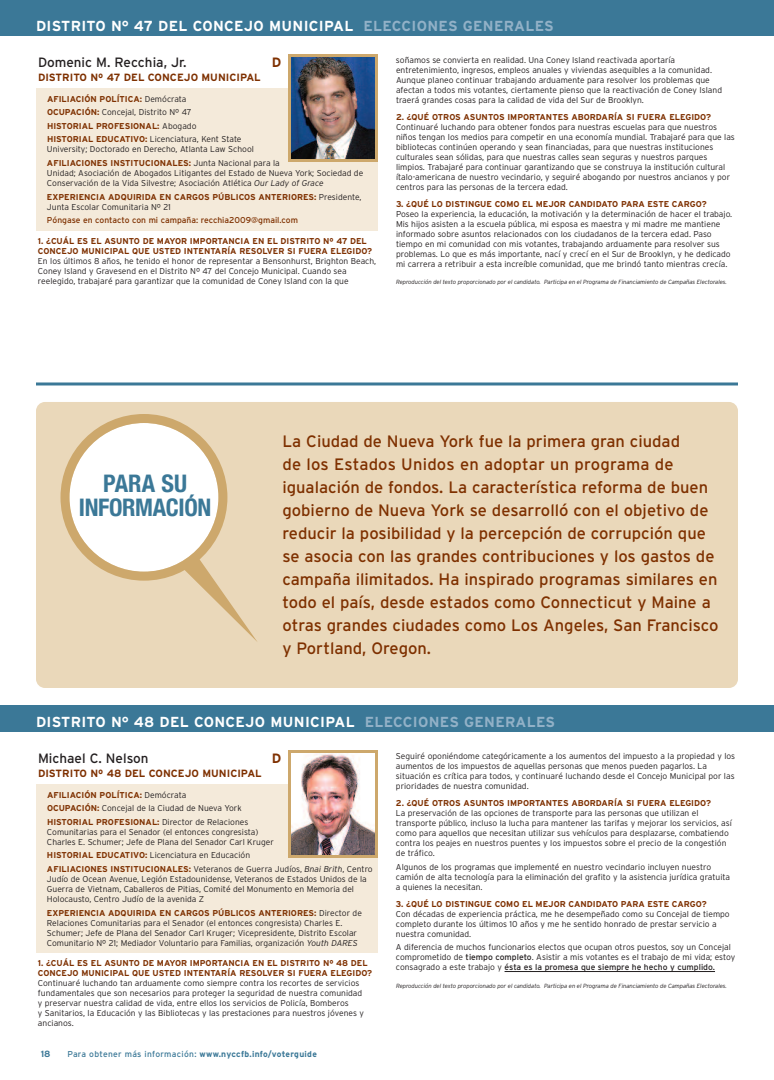
<style>
.page{position:relative;width:774px;height:1080px;background:#fff}
.page>*{position:absolute;margin:0;border:0;box-sizing:border-box;transform-origin:0 0}
.t1{font:700 condensed 24.2px/24.2px "Helvetica Neue";letter-spacing:-.015em;color:#3b7897;text-align:center}
.t2{font:16.5px/23px "Interstate";color:#7e3000}
.t3{font:700 14.5px "Interstate";letter-spacing:.02em;color:#fff}
.t4{font:13.5px "Interstate";color:#231f20}
.t5{font:700 13.5px "Interstate";color:#7e3000}
.t6{font:700 10.5px "Interstate";color:#7e3000}
.t7{font:700 9px "Interstate";color:#3b7897}
.t8{font:300 8.5px/10px "Interstate";color:#231f20}
.t9{font:700 8.5px/13.6px "Interstate";color:#7e3000}
.t10{font:8.5px "Interstate";letter-spacing:.035em;color:#3b7897}
.t11{font:8.5px "Interstate";color:#7e3000}
.t12{font:italic 300 6px "Interstate";letter-spacing:-.015em;color:#231f20}
.s1{color:#92b1c7}
.s2{font-weight:300;color:#231f20}
.s3{font-weight:700;color:#7e3000}
.s4{font-style:italic}
.s5{font-weight:400}
.s6{font-weight:700}
</style>
<div class="page">
<hr style="left:36px;top:382px;width:702px;height:3px;background:#3b7897">
<div style="left:0;top:0;width:774px;height:36px;background:#3b7897"></div>
<div style="left:36px;top:88px;width:342px;height:143px;background:#f4eada"></div>
<img style="left:292px;top:58px;width:82px;height:100px">
<div style="left:288px;top:54px;width:90px;height:108px;border:3px solid #cda86c"></div>
<div style="left:0;top:705px;width:774px;height:27px;background:#3b7897"></div>
<div style="left:36px;top:784px;width:342px;height:169px;background:#f4eada"></div>
<hr style="left:505px;top:971px;width:210px;height:1px;background:#231f20">
<img style="left:292px;top:754px;width:82px;height:100px">
<div style="left:288px;top:750px;width:90px;height:108px;border:3px solid #cda86c"></div>
<div style="left:36px;top:402px;width:702px;height:286px;background:#ead8ba;border-radius:9px"></div>
<svg style="left:60px;top:414px;width:197px;height:228px"></svg>
<h3 class="t3" style="left:36px;top:18px;width:519px">DISTRITO N° 47 DEL CONCEJO MUNICIPAL <span class="s1">ELECCIONES GENERALES</span></h3>
<h3 class="t4" style="left:38px;top:54px;width:150px">Domenic M. Recchia, Jr.</h3>
<p class="t6" style="left:38px;top:71px;width:224px">DISTRITO Nº 47 DEL CONCEJO MUNICIPAL</p>
<p class="t9" style="left:47px;top:92px;width:196px">AFILIACIÓN POLÍTICA: <span class="s2">Demócrata<br></span>OCUPACIÓN: <span class="s2">Concejal, Distrito Nº 47<br></span>HISTORIAL PROFESIONAL: <span class="s2">Abogado </span>HISTORIAL EDUCATIVO: <span class="s2">Licenciatura, Kent State</span></p>
<p class="t8" style="left:47px;top:143px;width:234px;line-height:13.6px">University; Doctorado en Derecho, Atlanta Law School<br><span class="s3">AFILIACIONES INSTITUCIONALES:</span> Junta Nacional para la</p>
<p class="t8" style="left:47px;top:168px;width:318px">Unidad; Asociación de Abogados Litigantes del Estado de Nueva York; Sociedad de<br>Conservación de la Vida Silvestre; Asociación Atlética <span class="s4">Our Lady of Grace</span></p>
<p class="t9" style="left:47px;top:192px;width:316px;line-height:10px">EXPERIENCIA ADQUIRIDA EN CARGOS PÚBLICOS ANTERIORES: <span class="s2">Presidente,<br>Junta Escolar Comunitaria Nº 21</span></p>
<p class="t11" style="left:47px;top:215px;width:252px">Póngase en contacto con mi campaña: recchia2009@gmail.com</p>
<p class="t9" style="left:38px;top:236px;width:336px;line-height:10px">1. ¿CUÁL ES EL ASUNTO DE MAYOR IMPORTANCIA EN EL DISTRITO Nº 47 DEL<br>CONCEJO MUNICIPAL QUE USTED INTENTARÍA RESOLVER SI FUERA ELEGIDO?</p>
<p class="t8" style="left:38px;top:256px;width:340px">En los últimos 8 años, he tenido el honor de representar a Bensonhurst, Brighton Beach,<br>Coney Island y Gravesend en el Distrito Nº 47 del Concejo Municipal. Cuando sea reelegido, trabajaré para garantizar que la comunidad de Coney Island con la que</p>
<p class="t8" style="left:396px;top:55px;width:328px">soñamos se convierta en realidad. Una Coney Island reactivada aportaría entretenimiento, ingresos, empleos anuales y viviendas asequibles a la comunidad.<br>Aunque planeo continuar trabajando arduamente para resolver los problemas que afectan a todos mis votantes, ciertamente pienso que la reactivación de Coney Island traerá grandes cosas para la calidad de vida del Sur de Brooklyn.</p>
<p class="t9" style="left:396px;top:110px;width:317px">2. ¿QUÉ OTROS ASUNTOS IMPORTANTES ABORDARÍA SI FUERA ELEGIDO?</p>
<p class="t8" style="left:396px;top:122px;width:340px">Continuaré luchando para obtener fondos para nuestras escuelas para que nuestros niños tengan los medios para competir en una economía mundial. Trabajaré para que las bibliotecas continúen operando y sean financiadas, para que nuestras instituciones culturales sean sólidas, para que nuestras calles sean seguras y nuestros parques limpios. Trabajaré para continuar garantizando que se construya la institución cultural ítalo-americana de nuestro vecindario, y seguiré abogando por nuestros ancianos y por centros para las personas de la tercera edad.</p>
<p class="t9" style="left:396px;top:197px;width:312px">3. ¿QUÉ LO DISTINGUE COMO EL MEJOR CANDIDATO PARA ESTE CARGO?</p>
<p class="t8" style="left:396px;top:209px;width:338px">Poseo la experiencia, la educación, la motivación y la determinación de hacer el trabajo.<br>Mis hijos asisten a la escuela pública, mi esposa es maestra y mi madre me mantiene informado sobre asuntos relacionados con los ciudadanos de la tercera edad. Paso tiempo en mi comunidad con mis votantes, trabajando arduamente para resolver sus problemas. Lo que es más importante, nací y crecí en el Sur de Brooklyn, y he dedicado mi carrera a retribuir a esta increíble comunidad, que me brindó tanto mientras crecía.</p>
<p class="t12" style="left:396px;top:279px;width:332px">Reproducción del texto proporcionado por el candidato. Participa en el Programa de Financiamiento de Campañas Electorales.</p>
<h3 class="t5" style="left:272px;top:54px;width:11px">D</h3>
<h1 class="t1" style="left:79px;top:471px;width:134px">PARA SU<br>INFORMACIÓN</h1>
<p class="t2" style="left:282px;top:430px;width:438px">La Ciudad de Nueva York fue la primera gran ciudad<br>de los Estados Unidos en adoptar un programa de igualación de fondos. La característica reforma de buen gobierno de Nueva York se desarrolló con el objetivo de reducir la posibilidad y la percepción de corrupción que se asocia con las grandes contribuciones y los gastos de campaña ilimitados. Ha inspirado programas similares en todo el país, desde estados como Connecticut y Maine a otras grandes ciudades como Los Angeles, San Francisco y Portland, Oregon.</p>
<h3 class="t3" style="left:36px;top:714px;width:521px">DISTRITO N° 48 DEL CONCEJO MUNICIPAL <span class="s1">ELECCIONES GENERALES</span></h3>
<h3 class="t4" style="left:38px;top:750px;width:112px">Michael C. Nelson</h3>
<p class="t6" style="left:38px;top:767px;width:225px">DISTRITO Nº 48 DEL CONCEJO MUNICIPAL</p>
<p class="t8" style="left:47px;top:788px;width:203px;line-height:13.6px"><span class="s3">AFILIACIÓN POLÍTICA:</span> Demócrata<br><span class="s3">OCUPACIÓN:</span> Concejal de la Ciudad de Nueva York<br><span class="s3">HISTORIAL PROFESIONAL:</span> Director de Relaciones</p>
<p class="t8" style="left:47px;top:827px;width:228px">Comunitarias para el Senador (el entonces congresista)<br>Charles E. Schumer; Jefe de Plana del Senador Carl Kruger</p>
<p class="t8" style="left:47px;top:849px;width:327px;line-height:13.6px"><span class="s3">HISTORIAL EDUCATIVO:</span> Licenciatura en Educación<br><span class="s3">AFILIACIONES INSTITUCIONALES:</span> Veteranos de Guerra Judíos, <span class="s4">Bnai Brith</span>, Centro</p>
<p class="t8" style="left:47px;top:874px;width:321px">Judío de Ocean Avenue, Legión Estadounidense, Veteranos de Estados Unidos de la<br>Guerra de Vietnam, Caballeros de Pitias, Comité del Monumento en Memoria del<br>Holocausto, Centro Judío de la avenida Z</p>
<p class="t8" style="left:47px;top:908px;width:316px"><span class="s3">EXPERIENCIA ADQUIRIDA EN CARGOS PÚBLICOS ANTERIORES:</span> Director de Relaciones Comunitarias para el Senador (el entonces congresista) Charles E.<br>Schumer; Jefe de Plana del Senador Carl Kruger; Vicepresidente, Distrito Escolar Comunitario Nº 21; Mediador Voluntario para Familias, organización <span class="s4">Youth DARES</span></p>
<p class="t9" style="left:38px;top:958px;width:336px;line-height:10px">1. ¿CUÁL ES EL ASUNTO DE MAYOR IMPORTANCIA EN EL DISTRITO Nº 48 DEL<br>CONCEJO MUNICIPAL QUE USTED INTENTARÍA RESOLVER SI FUERA ELEGIDO?</p>
<p class="t8" style="left:38px;top:978px;width:328px">Continuaré luchando tan arduamente como siempre contra los recortes de servicios fundamentales que son necesarios para proteger la seguridad de nuestra comunidad y preservar nuestra calidad de vida, entre ellos los servicios de Policía, Bomberos<br>y Sanitarios, la Educación y las Bibliotecas y las prestaciones para nuestros jóvenes y ancianos.</p>
<p class="t8" style="left:396px;top:751px;width:341px">Seguiré oponiéndome categóricamente a los aumentos del impuesto a la propiedad y los aumentos de los impuestos de aquellas personas que menos pueden pagarlos. La situación es crítica para todos, y continuaré luchando desde el Concejo Municipal por las prioridades de nuestra comunidad.</p>
<p class="t9" style="left:396px;top:796px;width:317px">2. ¿QUÉ OTROS ASUNTOS IMPORTANTES ABORDARÍA SI FUERA ELEGIDO?</p>
<p class="t8" style="left:396px;top:808px;width:337px">La preservación de las opciones de transporte para las personas que utilizan el transporte público, incluso la lucha para mantener las tarifas y mejorar los servicios, así como para aquellos que necesitan utilizar sus vehículos para desplazarse, combatiendo contra los peajes en nuestros puentes y los impuestos sobre el precio de la congestión de tráfico.</p>
<p class="t8" style="left:396px;top:862px;width:336px">Algunos de los programas que implementé en nuestro vecindario incluyen nuestro camión de alta tecnología para la eliminación del grafito y la asistencia jurídica gratuita a quienes la necesitan.</p>
<p class="t9" style="left:396px;top:897px;width:312px">3. ¿QUÉ LO DISTINGUE COMO EL MEJOR CANDIDATO PARA ESTE CARGO?</p>
<p class="t8" style="left:396px;top:909px;width:335px">Con décadas de experiencia práctica, me he desempeñado como su Concejal de tiempo completo durante los últimos 10 años y me he sentido honrado de prestar servicio a nuestra comunidad.</p>
<p class="t8" style="left:396px;top:942px;width:341px">A diferencia de muchos funcionarios electos que ocupan otros puestos, soy un Concejal comprometido de <span class="s5">tiempo completo</span>. Asistir a mis votantes es el trabajo de mi vida; estoy consagrado a este trabajo y <span class="s5">ésta es la promesa que siempre he hecho y cumplido.</span></p>
<p class="t12" style="left:396px;top:982px;width:332px">Reproducción del texto proporcionado por el candidato. Participa en el Programa de Financiamiento de Campañas Electorales.</p>
<h3 class="t5" style="left:272px;top:750px;width:11px">D</h3>
<p class="t7" style="left:41px;top:1049px;width:11px">18</p>
<p class="t10" style="left:67px;top:1050px;width:251px">Para obtener más información: <span class="s6">www.nyccfb.info/voterguide</span></p>
</div>
